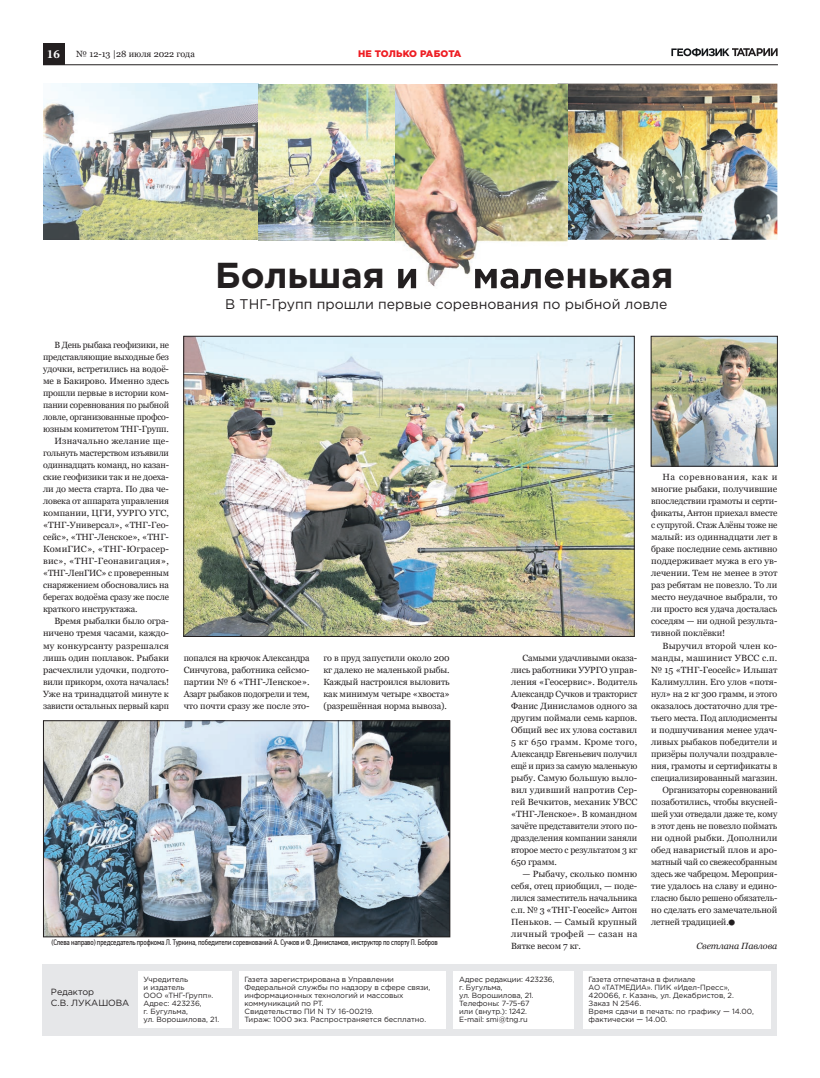
<style>
.page{position:relative;width:820px;height:1078px;background:#fff}
.page>*{position:absolute;margin:0;border:0;box-sizing:border-box;transform-origin:0 0}
.t1{font:700 36px "Gotham Pro";color:#231f20}
.t2{font:14px "Gotham Pro";color:#231f20}
.t3{font:700 12px "Warnock Pro";color:#fff}
.t4{font:900 9.5px "Gotham Pro";letter-spacing:-.01em;color:#ee1d23}
.t5{font:9px/12px "Georgia";letter-spacing:-.01em;color:#231f20;text-align:justify}
.t6{font:9px "Georgia";letter-spacing:.02em;color:#231f20}
.t7{font:9px "Georgia";letter-spacing:.015em;color:#231f20}
.t8{font:9px/11px "Gotham Pro";color:#231f20}
.t9{font:italic 9px "Georgia";letter-spacing:-.01em;color:#231f20}
.t10{font:8px "PF Din Text Cond Pro";letter-spacing:-.015em;color:#231f20}
.t11{font:7.5px/8px "Gotham Pro";letter-spacing:-.01em;color:#231f20}
</style>
<div class="page">
<div style="left:43px;top:43px;width:21px;height:21px;background:#231f20"></div>
<hr style="left:43px;top:64px;width:734px;height:1px;background:#231f20">
<svg style="left:671px;top:48px;width:106px;height:8px"></svg>
<div style="left:43px;top:963px;width:734px;height:72px;background:#e6e7e9"></div>
<div style="left:138px;top:970px;width:93px;height:57px;background:#fff"></div>
<div style="left:239px;top:970px;width:206px;height:57px;background:#fff"></div>
<div style="left:453px;top:970px;width:121px;height:57px;background:#fff"></div>
<div style="left:582px;top:970px;width:187px;height:57px;background:#fff"></div>
<img style="left:567px;top:84px;width:210px;height:156px">
<img style="left:185px;top:338px;width:447px;height:296px">
<div style="left:183px;top:336px;width:451px;height:300px;border:1px solid #231f20"></div>
<img style="left:43px;top:84px;width:352px;height:156px">
<img style="left:395px;top:84px;width:172px;height:204px">
<img style="left:557px;top:84px;width:10px;height:156px">
<img style="left:45px;top:722px;width:403px;height:212px">
<div style="left:43px;top:720px;width:407px;height:216px;border:1px solid #231f20"></div>
<img style="left:652px;top:338px;width:123px;height:126px">
<div style="left:650px;top:336px;width:127px;height:130px;border:1px solid #231f20"></div>
<h3 class="t3" style="left:47px;top:47px;width:14px">16</h3>
<p class="t5" style="left:76px;top:48px;width:120px">№ 12-13 |28 июля 2022 года</p>
<p class="t4" style="left:358px;top:48px;width:105px">НЕ ТОЛЬКО РАБОТА</p>
<h1 class="t1" style="left:215px;top:254px;width:205px">Большая и</h1>
<h1 class="t1" style="left:472px;top:254px;width:202px">маленькая</h1>
<h2 class="t2" style="left:225px;top:296px;width:443px">В ТНГ-Групп прошли первые соревнования по рыбной ловле</h2>
<p class="t5" style="left:54px;top:339px;width:116px">В День рыбака геофизики, не</p>
<p class="t5" style="left:43px;top:351px;width:127px">представляющие выходные без</p>
<p class="t5" style="left:43px;top:363px;width:127px">удочки, встретились на водоё-</p>
<p class="t5" style="left:43px;top:375px;width:127px">ме в Бакирово. Именно здесь</p>
<p class="t5" style="left:43px;top:387px;width:127px">прошли первые в истории ком-</p>
<p class="t5" style="left:43px;top:399px;width:127px">пании соревнования по рыбной</p>
<p class="t5" style="left:43px;top:411px;width:127px">ловле, организованные профсо-</p>
<p class="t5" style="left:43px;top:423px;width:127px">юзным комитетом ТНГ-Групп.</p>
<p class="t7" style="left:54px;top:435px;width:116px">Изначально желание ще-</p>
<p class="t5" style="left:43px;top:447px;width:127px">гольнуть мастерством изъявили</p>
<p class="t5" style="left:43px;top:459px;width:127px">одиннадцать команд, но казан-</p>
<p class="t5" style="left:43px;top:471px;width:127px">ские геофизики так и не доеха-</p>
<p class="t5" style="left:43px;top:483px;width:127px">ли до места старта. По два че-</p>
<p class="t5" style="left:43px;top:495px;width:127px">ловека от аппарата управления</p>
<p class="t5" style="left:43px;top:507px;width:127px">компании, ЦГИ, УУРГО УГС,</p>
<p class="t5" style="left:43px;top:519px;width:127px">«ТНГ-Универсал», «ТНГ-Гео-</p>
<p class="t5" style="left:43px;top:531px;width:127px">сейс», «ТНГ-Ленское», «ТНГ-</p>
<p class="t6" style="left:43px;top:543px;width:127px">КомиГИС», «ТНГ-Юграсер-</p>
<p class="t6" style="left:43px;top:555px;width:127px">вис», «ТНГ-Геонавигация»,</p>
<p class="t5" style="left:43px;top:567px;width:127px">«ТНГ-ЛенГИС» с проверенным</p>
<p class="t5" style="left:43px;top:579px;width:127px">снаряжением обосновались на</p>
<p class="t5" style="left:43px;top:591px;width:127px">берегах водоёма сразу же после</p>
<p class="t5" style="left:43px;top:603px;width:96px">краткого инструктажа.</p>
<p class="t5" style="left:54px;top:615px;width:116px">Время рыбалки было огра-</p>
<p class="t5" style="left:43px;top:627px;width:127px">ничено тремя часами, каждо-</p>
<p class="t6" style="left:43px;top:639px;width:127px">му конкурсанту разрешался</p>
<p class="t5" style="left:43px;top:651px;width:127px">лишь один поплавок. Рыбаки</p>
<p class="t5" style="left:43px;top:663px;width:127px">расчехлили удочки, подгото-</p>
<p class="t5" style="left:43px;top:675px;width:127px">вили прикорм, охота началась!</p>
<p class="t5" style="left:43px;top:687px;width:127px">Уже на тринадцатой минуте к</p>
<p class="t5" style="left:43px;top:699px;width:127px">зависти остальных первый карп</p>
<p class="t5" style="left:184px;top:651px;width:127px">попался на крючок Александра Синчугова, работника сейсмо&shy;партии № 6 «ТНГ-Ленское».<br>Азарт рыбаков подогрели и тем, что почти сразу же после это-</p>
<p class="t5" style="left:323px;top:651px;width:128px">го в пруд запустили около 200 кг далеко не маленькой рыбы.<br>Каждый настроился выловить как минимум четыре «хвоста» (разрешённая норма вывоза).</p>
<p class="t5" style="left:511px;top:651px;width:128px;text-indent:11px">Самыми удачливыми оказа&shy;лись работники УУРГО управ&shy;ления «Геосервис». Водитель Александр Сучков и тракторист Фанис Динисламов одного за другим поймали семь карпов.<br>Общий вес их улова составил 5 кг 650 грамм. Кроме того, Александр Евгеньевич получил ещё и приз за самую маленькую рыбу. Самую большую выло&shy;вил удивший напротив Сер&shy;гей Вечкитов, механик УВСС «ТНГ-Ленское». В командном зачёте представители этого по&shy;дразделения компании заняли второе место с результатом 3 кг 650 грамм.</p>
<p class="t5" style="left:511px;top:867px;width:128px;text-indent:11px">— Рыбачу, сколько помню себя, отец приобщил, — поде&shy;лился заместитель начальника с.п. № 3 «ТНГ-Геосейс» Антон Пеньков. — Самый крупный личный трофей — сазан на Вятке весом 7 кг.</p>
<p class="t10" style="left:52px;top:937px;width:387px">(Слева направо) председатель профкома Л. Туркина, победители соревнований А. Сучков и Ф. Динисламов, инструктор по спорту П. Бобров</p>
<p class="t5" style="left:651px;top:471px;width:128px;text-indent:11px">На соревнования, как и многие рыбаки, получившие впоследствии грамоты и серти&shy;фикаты, Антон приехал вместе с супругой. Стаж Алёны тоже не малый: из одиннадцати лет в браке последние семь активно поддерживает мужа в его ув&shy;лечении. Тем не менее в этот раз ребятам не повезло. То ли место неудачное выбрали, то ли просто вся удача досталась соседям — ни одной результа&shy;тивной поклёвки!</p>
<p class="t7" style="left:662px;top:639px;width:116px">Выручил второй член ко-</p>
<p class="t7" style="left:651px;top:651px;width:128px">манды, машинист УВСС с.п.</p>
<p class="t5" style="left:651px;top:663px;width:128px">№ 15 «ТНГ-Геосейс» Ильшат</p>
<p class="t5" style="left:651px;top:675px;width:128px">Калимуллин. Его улов «потя-</p>
<p class="t5" style="left:651px;top:687px;width:128px">нул» на 2 кг 300 грамм, и этого</p>
<p class="t5" style="left:651px;top:699px;width:128px">оказалось достаточно для тре-</p>
<p class="t5" style="left:651px;top:711px;width:128px">тьего места. Под аплодисменты</p>
<p class="t5" style="left:651px;top:723px;width:128px">и подшучивания менее удач-</p>
<p class="t5" style="left:651px;top:735px;width:128px">ливых рыбаков победители и</p>
<p class="t5" style="left:651px;top:747px;width:128px">призёры получали поздравле-</p>
<p class="t5" style="left:651px;top:759px;width:128px">ния, грамоты и сертификаты в</p>
<p class="t5" style="left:651px;top:771px;width:128px">специализированный магазин.</p>
<p class="t5" style="left:662px;top:783px;width:116px">Организаторы соревнований</p>
<p class="t5" style="left:651px;top:795px;width:128px">позаботились, чтобы вкусней-</p>
<p class="t5" style="left:651px;top:807px;width:128px">шей ухи отведали даже те, кому</p>
<p class="t5" style="left:651px;top:819px;width:128px">в этот день не повезло поймать</p>
<p class="t5" style="left:651px;top:831px;width:128px">ни одной рыбки. Дополнили</p>
<p class="t5" style="left:651px;top:843px;width:128px">обед наваристый плов и аро-</p>
<p class="t5" style="left:651px;top:855px;width:128px">матный чай со свежесобранным</p>
<p class="t5" style="left:651px;top:867px;width:128px">здесь же чабрецом. Мероприя-</p>
<p class="t5" style="left:651px;top:879px;width:128px">тие удалось на славу и едино-</p>
<p class="t5" style="left:651px;top:891px;width:128px">гласно было решено обязатель-</p>
<p class="t5" style="left:651px;top:903px;width:128px">но сделать его замечательной</p>
<p class="t5" style="left:651px;top:915px;width:85px">летней традицией.○</p>
<p class="t9" style="left:696px;top:939px;width:82px">Светлана Павлова</p>
<p class="t8" style="left:51px;top:986px;width:80px">Редактор<br>С.В. ЛУКАШОВА</p>
<p class="t11" style="left:143px;top:975px;width:77px">Учредитель<br>и издатель<br>ООО «ТНГ-Групп».<br>Адрес: 423236,<br>г. Бугульма,<br>ул. Ворошилова, 21.</p>
<p class="t11" style="left:244px;top:975px;width:187px">Газета зарегистрирована в Управлении Федеральной службы по надзору в сфере связи, информационных технологий и массовых коммуникаций по РТ.<br>Свидетельство ПИ N ТУ 16-00219.<br>Тираж: 1000 экз. Распространяется бесплатно.</p>
<p class="t11" style="left:459px;top:975px;width:97px">Адрес редакции: 423236, г. Бугульма,<br>ул. Ворошилова, 21.<br>Телефоны: 7-75-67<br>или (внутр.): 1242.<br>E-mail: smi@tng.ru</p>
<p class="t11" style="left:588px;top:975px;width:167px">Газета отпечатана в филиале<br>АО «ТАТМЕДИА». ПИК «Идел-Пресс»,<br>420066, г. Казань, ул. Декабристов, 2.<br>Заказ N 2546.<br>Время сдачи в печать: по графику — 14.00, фактически — 14.00.</p>
</div>
